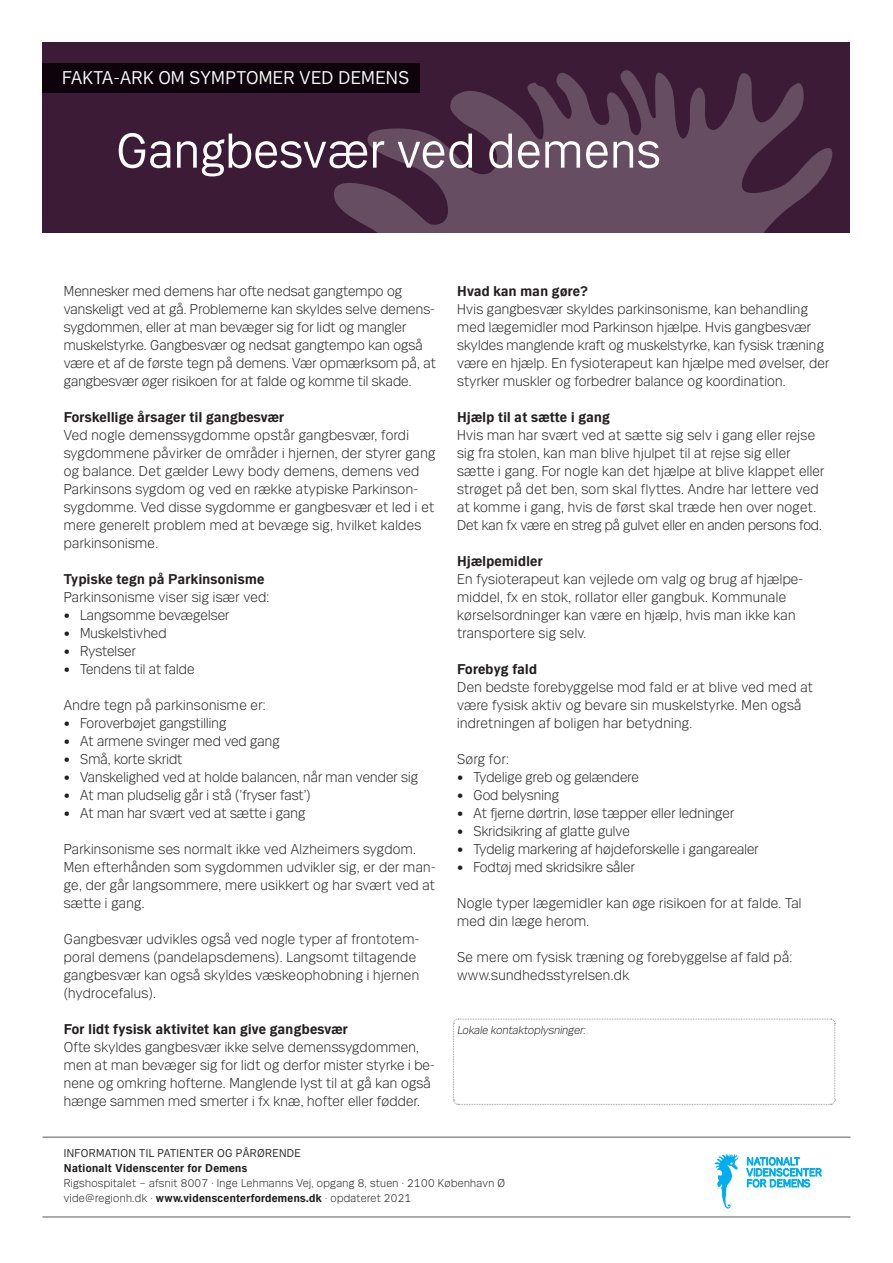
<style>
.page{position:relative;width:893px;height:1263px;background:#fff}
.page>*{position:absolute;margin:0;border:0;box-sizing:border-box;transform-origin:0 0}
.H2_OVERSKRIFTER{font:51.75px "Mari";letter-spacing:.01em;color:#fff}
.H1_FAKTA_TOP{font:19.5px "Mari";letter-spacing:.02em;color:#fff}
.t1{font:300 15px/18px "Mari";letter-spacing:.02em;color:#231f20}
.t2{font:700 15px "Mari";letter-spacing:.025em;color:#231f20}
.H6_Bundtekst{font:300 12px "Mari";letter-spacing:.03em;color:#231f20}
.H6_Bundtekst-2{font:12px "Mari";letter-spacing:.03em;color:#231f20}
.H6_Bundtekst-3{font:700 12px "Mari";letter-spacing:.03em;color:#231f20}
.t3{font:italic 300 12px "Mari";color:#231f20}
.s1{font-weight:700}
</style>
<div class="page">
<hr style="left:43px;top:1136px;width:807px;height:2px;background:#231f20">
<hr style="left:43px;top:1216px;width:807px;height:2px;background:#231f20">
<svg style="left:715px;top:1154px;width:24px;height:54px"></svg>
<svg style="left:746px;top:1157px;width:75px;height:30px"></svg>
<div style="left:43px;top:43px;width:807px;height:190px;background:#3c1b36"></div>
<svg style="left:282px;top:70px;width:551px;height:163px;fill:#664d62"></svg>
<div style="left:43px;top:63px;width:377px;height:29px;background:#0e020b"></div>
<svg style="left:453px;top:1018px;width:383px;height:87px"></svg>
<h1 class="H1_FAKTA_TOP" style="left:62px;top:65px;width:349px">FAKTA-ARK OM SYMPTOMER VED DEMENS</h1>
<h2 class="H2_OVERSKRIFTER" style="left:116px;top:119px;width:546px">Gangbesvær ved demens</h2>
<p class="t1" style="left:64px;top:281px;width:373px">Mennesker med demens har ofte nedsat gangtempo og vanskeligt ved at gå. Problemerne kan skyldes selve demens&shy;sygdommen, eller at man bevæger sig for lidt og mangler muskelstyrke. Gangbesvær og nedsat gangtempo kan også være et af de første tegn på demens. Vær opmærksom på, at gangbesvær øger risikoen for at falde og komme til skade.</p>
<p class="t2" style="left:64px;top:408px;width:222px">Forskellige årsager til gangbesvær</p>
<p class="t1" style="left:64px;top:425px;width:373px">Ved nogle demenssygdomme opstår gangbesvær, fordi sygdommene påvirker de områder i hjernen, der styrer gang og balance. Det gælder Lewy body demens, demens ved Parkinsons sygdom og ved en række atypiske Parkinson&shy;sygdomme. Ved disse sygdomme er gangbesvær et led i et mere generelt problem med at bevæge sig, hvilket kaldes parkinsonisme.</p>
<p class="t2" style="left:64px;top:570px;width:202px">Typiske tegn på Parkinsonisme</p>
<p class="t1" style="left:64px;top:587px;width:207px">Parkinsonisme viser sig især ved:</p>
<p class="t1" style="left:64px;top:605px;width:167px">• Langsomme bevægelser</p>
<p class="t1" style="left:64px;top:623px;width:104px">• Muskelstivhed</p>
<p class="t1" style="left:64px;top:641px;width:74px">• Rystelser</p>
<p class="t1" style="left:64px;top:659px;width:132px">• Tendens til at falde</p>
<p class="t1" style="left:64px;top:695px;width:203px">Andre tegn på parkinsonisme er:</p>
<p class="t1" style="left:64px;top:713px;width:164px">• Foroverbøjet gangstilling</p>
<p class="t1" style="left:64px;top:731px;width:217px">• At armene svinger med ved gang</p>
<p class="t1" style="left:64px;top:749px;width:120px">• Små, korte skridt</p>
<p class="t1" style="left:64px;top:767px;width:356px">• Vanskelighed ved at holde balancen, når man vender sig</p>
<p class="t1" style="left:64px;top:785px;width:248px">• At man pludselig går i stå (’fryser fast’)</p>
<p class="t1" style="left:64px;top:803px;width:243px">• At man har svært ved at sætte i gang</p>
<p class="t1" style="left:64px;top:839px;width:373px">Parkinsonisme ses normalt ikke ved Alzheimers sygdom.<br>Men efterhånden som sygdommen udvikler sig, er der man&shy;ge, der går langsommere, mere usikkert og har svært ved at sætte i gang.</p>
<p class="t1" style="left:64px;top:929px;width:357px">Gangbesvær udvikles også ved nogle typer af frontotem&shy;poral demens (pandelapsdemens). Langsomt tiltagende gangbesvær kan også skyldes væskeophobning i hjernen (hydrocefalus).</p>
<p class="t2" style="left:64px;top:1020px;width:286px">For lidt fysisk aktivitet kan give gangbesvær</p>
<p class="t1" style="left:64px;top:1037px;width:372px">Ofte skyldes gangbesvær ikke selve demenssygdommen, men at man bevæger sig for lidt og derfor mister styrke i be&shy;nene og omkring hofterne. Manglende lyst til at gå kan også hænge sammen med smerter i fx knæ, hofter eller fødder.</p>
<p class="t2" style="left:457px;top:282px;width:132px">Hvad kan man gøre?</p>
<p class="t1" style="left:457px;top:299px;width:374px">Hvis gangbesvær skyldes parkinsonisme, kan behandling med lægemidler mod Parkinson hjælpe. Hvis gangbesvær skyldes manglende kraft og muskelstyrke, kan fysisk træning være en hjælp. En fysioterapeut kan hjælpe med øvelser, der styrker muskler og forbedrer balance og koordination.</p>
<p class="t2" style="left:457px;top:408px;width:154px">Hjælp til at sætte i gang</p>
<p class="t1" style="left:457px;top:425px;width:369px">Hvis man har svært ved at sætte sig selv i gang eller rejse sig fra stolen, kan man blive hjulpet til at rejse sig eller sætte i gang. For nogle kan det hjælpe at blive klappet eller strøget på det ben, som skal flyttes. Andre har lettere ved at komme i gang, hvis de først skal træde hen over noget.<br>Det kan fx være en streg på gulvet eller en anden persons fod.</p>
<p class="t2" style="left:457px;top:552px;width:87px">Hjælpemidler</p>
<p class="t1" style="left:457px;top:569px;width:348px">En fysioterapeut kan vejlede om valg og brug af hjælpe&shy;middel, fx en stok, rollator eller gangbuk. Kommunale kørselsordninger kan være en hjælp, hvis man ikke kan transportere sig selv.</p>
<p class="t2" style="left:457px;top:660px;width:81px">Forebyg fald</p>
<p class="t1" style="left:457px;top:677px;width:357px">Den bedste forebyggelse mod fald er at blive ved med at være fysisk aktiv og bevare sin muskelstyrke. Men også indretningen af boligen har betydning.</p>
<p class="t1" style="left:457px;top:749px;width:53px">Sørg for:</p>
<p class="t1" style="left:457px;top:767px;width:183px">• Tydelige greb og gelændere</p>
<p class="t1" style="left:457px;top:785px;width:103px">• God belysning</p>
<p class="t1" style="left:457px;top:803px;width:279px">• At fjerne dørtrin, løse tæpper eller ledninger</p>
<p class="t1" style="left:457px;top:821px;width:174px">• Skridsikring af glatte gulve</p>
<p class="t1" style="left:457px;top:839px;width:303px">• Tydelig markering af højdeforskelle i gangarealer</p>
<p class="t1" style="left:457px;top:857px;width:179px">• Fodtøj med skridsikre såler</p>
<p class="t1" style="left:457px;top:893px;width:346px">Nogle typer lægemidler kan øge risikoen for at falde. Tal med din læge herom.</p>
<p class="t1" style="left:457px;top:947px;width:337px">Se mere om fysisk træning og forebyggelse af fald på: www.sundhedsstyrelsen.dk</p>
<p class="t3" style="left:457px;top:1023px;width:132px">Lokale kontaktoplysninger:</p>
<h6 class="H6_Bundtekst-2" style="left:64px;top:1146px;width:239px">INFORMATION TIL PATIENTER OG PÅRØRENDE</h6>
<h6 class="H6_Bundtekst-3" style="left:64px;top:1161px;width:185px">Nationalt Videnscenter for Demens</h6>
<h6 class="H6_Bundtekst" style="left:64px;top:1176px;width:443px">Rigshospitalet – afsnit 8007 · Inge Lehmanns Vej, opgang 8, stuen · 2100 København Ø</h6>
<h6 class="H6_Bundtekst" style="left:64px;top:1191px;width:349px">vide@regionh.dk · <span class="s1">www.videnscenterfordemens.dk</span> · opdateret 2021</h6>
</div>
